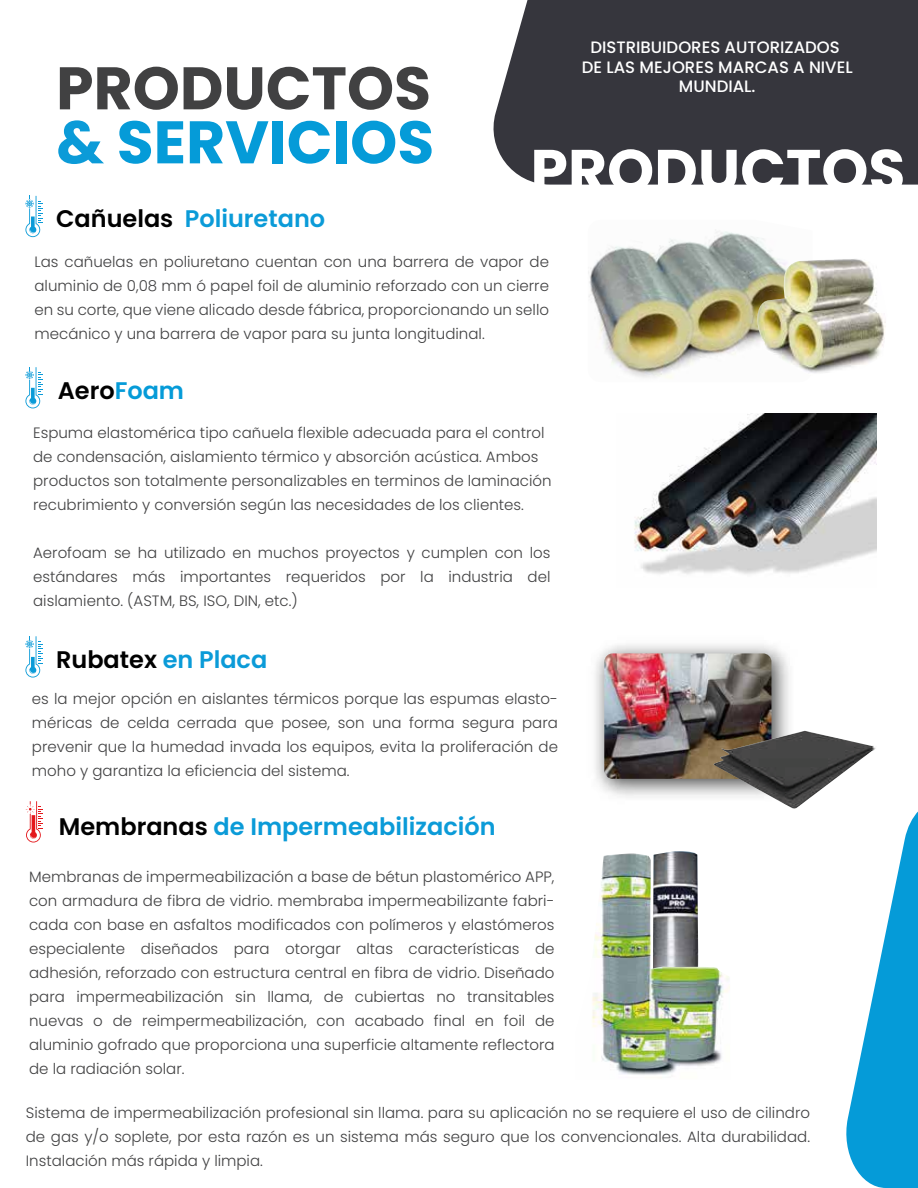
<style>
.page{position:relative;width:918px;height:1188px;background:#fff}
.page>*{position:absolute;margin:0;border:0;box-sizing:border-box;transform-origin:0 0}
.t1{font:700 60px/54px "Poppins";color:#414142}
.t2{font:700 60px "Poppins";color:#fff}
.t3{font:600 24px "Poppins";color:#0b9bd8}
.t4{font:600 24px "Poppins";color:#010101}
.t5{font:500 16.5px/19.5px "Poppins";color:#fff;text-align:center}
.t6{font:300 15px/24px "Poppins";color:#414142;text-align:justify}
.s1{color:#0b9bd8}
.s2{color:#059bd8}
.s3{color:#010101}
</style>
<div class="page">
<div style="left:493px;top:0;width:425px;height:185px;background:#36363d"></div>
<img style="left:588px;top:231px;width:186px;height:148px">
<img style="left:756px;top:258px;width:130px;height:118px">
<img style="left:634px;top:413px;width:242px;height:161px">
<svg style="left:25px;top:196px;width:17px;height:41px"></svg>
<svg style="left:25px;top:367px;width:17px;height:41px"></svg>
<svg style="left:25px;top:636px;width:17px;height:42px"></svg>
<svg style="left:26px;top:801px;width:17px;height:42px"></svg>
<svg style="left:846px;top:811px;width:72px;height:377px"></svg>
<img style="left:595px;top:644px;width:194px;height:153px">
<img style="left:604px;top:653px;width:167px;height:126px">
<img style="left:713px;top:731px;width:163px;height:78px">
<img style="left:592px;top:853px;width:138px;height:222px">
<h1 class="t1" style="left:56px;top:62px;width:380px">PRODUCTOS <span class="s1">&amp;</span> <span class="s2">SERVICIOS</span></h1>
<h2 class="t3" style="left:56px;top:205px;width:271px"><span class="s3">Cañuelas</span> Poliuretano</h2>
<p class="t5" style="left:582px;top:38px;width:272px">DISTRIBUIDORES AUTORIZADOS<br>DE LAS MEJORES MARCAS A NIVEL<br>MUNDIAL.</p>
<h1 class="t2" style="left:531px;top:136px;width:376px">PRODUCTOS</h1>
<p class="t6" style="left:35px;top:250px;width:516px">Las cañuelas en poliuretano cuentan con una barrera de vapor de aluminio de 0,08 mm ó papel foil de aluminio reforzado con un cierre en su corte, que viene alicado desde fábrica, proporcionando un sello mecánico y una barrera de vapor para su junta longitudinal.</p>
<h2 class="t4" style="left:58px;top:376px;width:128px">Aero<span class="s2">Foam</span></h2>
<p class="t6" style="left:33px;top:421px;width:520px;text-align:left">Espuma elastomérica tipo cañuela flexible adecuada para el control de condensación, aislamiento térmico y absorción acústica. Ambos productos son totalmente personalizables en terminos de laminación recubrimiento y conversión según las necesidades de los clientes.</p>
<p class="t6" style="left:33px;top:541px;width:519px">Aerofoam se ha utilizado en muchos proyectos y cumplen con los estándares más importantes requeridos por la industria del aislamiento. (ASTM, BS, ISO, DIN, etc.)</p>
<h2 class="t4" style="left:56px;top:646px;width:213px">Rubatex <span class="s1">en Placa</span></h2>
<p class="t6" style="left:32px;top:686px;width:528px">es la mejor opción en aislantes térmicos porque las espumas elasto&shy;méricas de celda cerrada que posee, son una forma segura para prevenir que la humedad invada los equipos, evita la proliferación de moho y garantiza la eficiencia del sistema.</p>
<h2 class="t3" style="left:59px;top:813px;width:438px"><span class="s3">Membranas</span> de Impermeabilización</h2>
<p class="t6" style="left:29px;top:864px;width:527px">Membranas de impermeabilización a base de bétun plastomérico APP, con armadura de fibra de vidrio. membraba impermeabilizante fabri&shy;cada con base en asfaltos modificados con polímeros y elastómeros especialente diseñados para otorgar altas características de adhesión, reforzado con estructura central en fibra de vidrio. Diseñado para impermeabilización sin llama, de cubiertas no transitables nuevas o de reimpermeabilización, con acabado final en foil de aluminio gofrado que proporciona una superficie altamente reflectora de la radiación solar.</p>
<p class="t6" style="left:26px;top:1101px;width:786px">Sistema de impermeabilización profesional sin llama. para su aplicación no se requiere el uso de cilindro de gas y/o soplete, por esta razón es un sistema más seguro que los convencionales. Alta durabilidad.<br>Instalación más rápida y limpia.</p>
</div>
